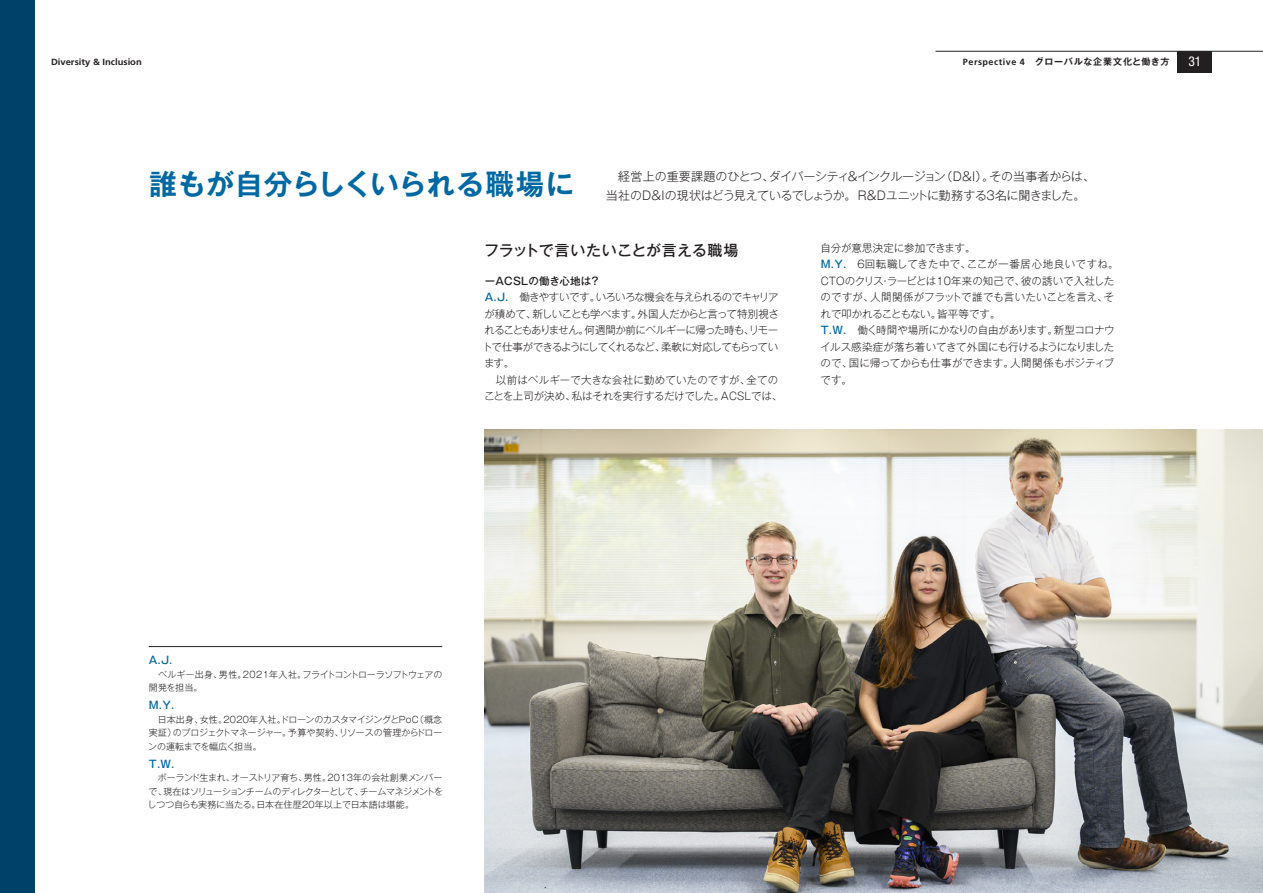
<style>
.page{position:relative;width:1263px;height:893px;background:#fff}
.page>*{position:absolute;margin:0;border:0;box-sizing:border-box;transform-origin:0 0}
.t1{font:700 28.5px "Gothic MB101 Pro De";color:#0068a2}
.t2{font:500 15px "Gothic MB101 Pro";letter-spacing:.01em;color:#231f20}
.t3{font:condensed 13.5px "Helvetica Neue LT Std";color:#fff}
.t4{font:300 12px/19.5px "Gothic MB101 Pro";letter-spacing:-.025em;color:#231f20}
.t5{font:300 10.5px/16.5px "Gothic MB101 Pro";letter-spacing:-.005em;color:#231f20}
.t6{font:300 10.5px/16.5px "Gothic MB101 Pro";letter-spacing:-.025em;color:#231f20}
.t7{font:500 10.5px "Gothic MB101 Pro";color:#0068a2}
.t8{font:300 9px/13.5px "Gothic MB101 Pro";letter-spacing:-.02em;color:#231f20;text-align:justify}
.t9{font:700 9px "Gothic MB101 Pro De";letter-spacing:.08em;color:#231f20}
.t10{font:700 9px "Frutiger LT Std";color:#231f20;scale:1.05 1}
.s1{font-family:"Frutiger LT Std"}
.s2{font-weight:500}
.s3{font-weight:500;color:#0068a2}
</style>
<div class="page">
<img style="left:485px;top:429px;width:778px;height:464px">
<div style="left:0;top:0;width:34px;height:893px;background:#00416a"></div>
<div style="left:1178px;top:51px;width:34px;height:21px;background:#231f20"></div>
<hr style="left:935px;top:51px;width:328px;height:1px;background:#231f20">
<hr style="left:149px;top:646px;width:293px;height:1px;background:#231f20">
<p class="t10" style="left:51px;top:56px;width:88px">Diversity &amp; Inclusion</p>
<p class="t9" style="left:963px;top:54px;width:208px"><span class="s1">Perspective 4</span>　グローバルな企業文化と働き方</p>
<h3 class="t3" style="left:1188px;top:54px;width:14px">31</h3>
<h1 class="t1" style="left:149px;top:161px;width:427px">誰もが自分らしくいられる職場に</h1>
<h3 class="t4" style="left:606px;top:165px;width:490px">　経営上の重要課題のひとつ、ダイバーシティ&amp;インクルージョン（D&amp;I）。その当事者からは、当社のD&amp;Iの現状はどう見えているでしょうか。R&amp;Dユニットに勤務する3名に聞きました。</h3>
<h2 class="t2" style="left:484px;top:237px;width:256px">フラットで言いたいことが言える職場</h2>
<p class="t6" style="left:482px;top:271px;width:302px"><span class="s2">ーACSLの働き心地は？<br></span><span class="s3">A.J.</span>　働きやすいです。いろいろな機会を与えられるのでキャリアが積めて、新しいことも学べます。外国人だからと言って特別視されることもありません。何週間か前にベルギーに帰った時も、リモートで仕事ができるようにしてくれるなど、柔軟に対応してもらっています。<br>　以前はベルギーで大きな会社に勤めていたのですが、全てのことを上司が決め、私はそれを実行するだけでした。ACSLでは、</p>
<p class="t5" style="left:820px;top:238px;width:300px">自分が意思決定に参加できます。<br><span class="s3">M.Y.</span> 6回転職してきた中で、ここが一番居心地良いですね。<br>CTOのクリス・ラービとは10年来の知己で、彼の誘いで入社したのですが、人間関係がフラットで誰でも言いたいことを言え、それで叩かれることもない。皆平等です。<br><span class="s3">T.W.</span> 働く時間や場所にかなりの自由があります。新型コロナウイルス感染症が落ち着いてきて外国にも行けるようになりましたので、国に帰ってからも仕事ができます。人間関係もポジティブです。</p>
<p class="t7" style="left:149px;top:651px;width:25px">A.J.</p>
<p class="t8" style="left:149px;top:666px;width:295px">　ベルギー出身、男性。2021年入社。フライトコントローラソフトウェアの開発を担当。</p>
<p class="t7" style="left:149px;top:696px;width:27px">M.Y.</p>
<p class="t8" style="left:148px;top:711px;width:296px">　日本出身、女性。2020年入社。ドローンのカスタマイジングとPoC（概念実証）のプロジェクトマネージャー。予算や契約、リソースの管理からドローンの運転までを幅広く担当。</p>
<p class="t7" style="left:149px;top:755px;width:27px">T.W.</p>
<p class="t8" style="left:148px;top:770px;width:297px">　ポーランド生まれ、オーストリア育ち、男性。2013年の会社創業メンバーで、現在はソリューションチームのディレクターとして、チームマネジメントをしつつ自らも実務に当たる。日本在住歴20年以上で日本語は堪能。</p>
</div>
